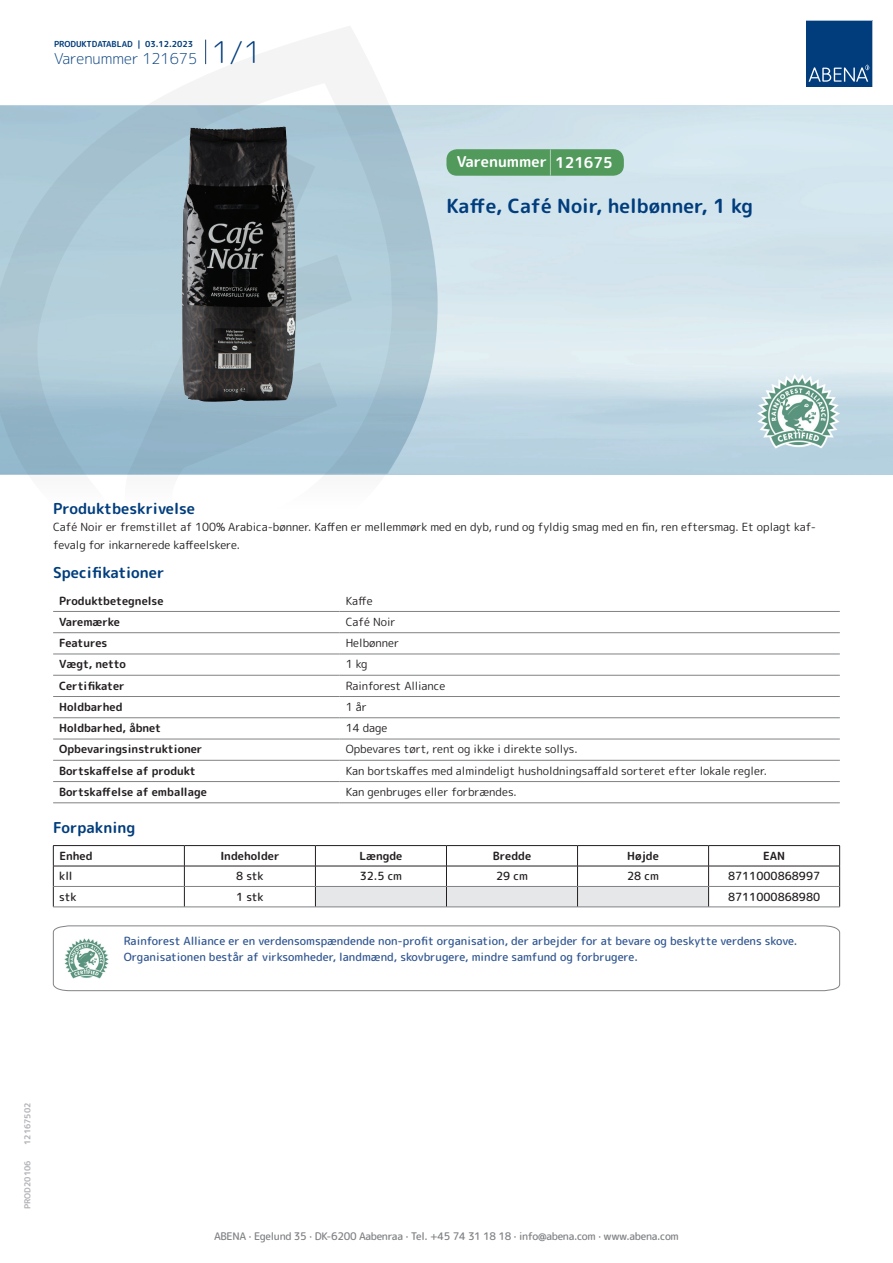
<style>
.page{position:relative;width:893px;height:1263px;background:#fff}
.page>*{position:absolute;margin:0;border:0;box-sizing:border-box;transform-origin:0 0}
.t1{font:700 19.5px "Rounded Mplus 1 c";color:#013d7d}
.t2{font:700 15px "Rounded Mplus 1 c";color:#013d7d}
.t3{font:300 15px "Rounded Mplus 1 c";color:#013d7d}
.t4{font:700 15px "Rounded Mplus 1 c";color:#fff}
.t5{font:11.25px/18px "Rounded Mplus 1 c";color:#231f20}
.t6{font:500 11.25px/16.5px "Rounded Mplus 1 c";color:#305691}
.t7{font:700 11.25px "Rounded Mplus 1 c";color:#231f20}
.t8{font:500 11.25px "Rounded Mplus 1 c";color:#231f20}
.t9{font:500 10.5px "Rounded Mplus 1 c";letter-spacing:-.03em;color:#808285}
.t10{font:700 8.25px "Rounded Mplus 1 c";color:#013d7d}
.t11{font:700 8.25px "Rounded Mplus 1 c";color:#b2b3b7}
.s1{font-size:30px}
.s2{font-size:25.5px}
</style>
<div class="page">
<svg style="left:0;top:26px;width:439px;height:449px"></svg>
<svg style="left:0;top:106px;width:438px;height:368px;background:#93abb6"></svg>
<svg style="left:205px;top:40px;width:1px;height:24px"></svg>
<svg style="left:806px;top:20px;width:67px;height:67px;background:#144b86"></svg>
<img style="left:214px;top:127px;width:69px;height:3px">
<hr style="left:53px;top:611px;width:287px;height:1px;background:#808285">
<hr style="left:340px;top:611px;width:500px;height:1px;background:#808285">
<hr style="left:53px;top:632px;width:287px;height:1px;background:#808285">
<hr style="left:340px;top:632px;width:500px;height:1px;background:#808285">
<hr style="left:53px;top:654px;width:287px;height:1px;background:#808285">
<hr style="left:340px;top:654px;width:500px;height:1px;background:#808285">
<hr style="left:53px;top:675px;width:287px;height:1px;background:#808285">
<hr style="left:340px;top:675px;width:500px;height:1px;background:#808285">
<hr style="left:53px;top:696px;width:287px;height:1px;background:#808285">
<hr style="left:340px;top:696px;width:500px;height:1px;background:#808285">
<hr style="left:53px;top:717px;width:287px;height:1px;background:#808285">
<hr style="left:340px;top:717px;width:500px;height:1px;background:#808285">
<hr style="left:53px;top:739px;width:287px;height:1px;background:#808285">
<hr style="left:340px;top:739px;width:500px;height:1px;background:#808285">
<hr style="left:53px;top:760px;width:287px;height:1px;background:#808285">
<hr style="left:340px;top:760px;width:500px;height:1px;background:#808285">
<hr style="left:53px;top:781px;width:287px;height:1px;background:#808285">
<hr style="left:340px;top:781px;width:500px;height:1px;background:#808285">
<hr style="left:53px;top:802px;width:287px;height:1px;background:#808285">
<hr style="left:340px;top:802px;width:500px;height:1px;background:#808285">
<hr style="left:53px;top:845px;width:131px;height:1px;background:#231f20">
<hr style="left:184px;top:845px;width:131px;height:1px;background:#231f20">
<hr style="left:315px;top:845px;width:131px;height:1px;background:#231f20">
<hr style="left:446px;top:845px;width:131px;height:1px;background:#231f20">
<hr style="left:577px;top:845px;width:132px;height:1px;background:#231f20">
<hr style="left:709px;top:845px;width:131px;height:1px;background:#231f20">
<hr style="left:53px;top:866px;width:131px;height:1px;background:#231f20">
<hr style="left:184px;top:866px;width:131px;height:1px;background:#231f20">
<hr style="left:709px;top:866px;width:131px;height:1px;background:#231f20">
<svg style="left:53px;top:846px;width:1px;height:61px"></svg>
<svg style="left:184px;top:846px;width:1px;height:61px"></svg>
<svg style="left:315px;top:846px;width:394px;height:61px"></svg>
<svg style="left:839px;top:846px;width:1px;height:61px"></svg>
<hr style="left:54px;top:886px;width:130px;height:1px;background:#808285">
<hr style="left:184px;top:886px;width:131px;height:1px;background:#808285">
<hr style="left:315px;top:886px;width:131px;height:1px;background:#808285">
<hr style="left:446px;top:886px;width:131px;height:1px;background:#808285">
<hr style="left:577px;top:886px;width:132px;height:1px;background:#808285">
<hr style="left:709px;top:886px;width:130px;height:1px;background:#808285">
<hr style="left:53px;top:907px;width:131px;height:1px;background:#808285">
<hr style="left:184px;top:907px;width:131px;height:1px;background:#808285">
<hr style="left:315px;top:907px;width:131px;height:1px;background:#808285">
<hr style="left:446px;top:907px;width:131px;height:1px;background:#808285">
<hr style="left:577px;top:907px;width:132px;height:1px;background:#808285">
<hr style="left:709px;top:907px;width:131px;height:1px;background:#808285">
<svg style="left:53px;top:925px;width:787px;height:66px"></svg>
<img style="left:757px;top:375px;width:82px;height:73px">
<div style="left:446px;top:149px;width:178px;height:27px;background:#52995c;border-radius:10px"></div>
<p class="t10" style="left:54px;top:38px;width:141px">PRODUKTDATABLAD | 03.12.2023</p>
<h2 class="t3" style="left:54px;top:48px;width:209px">Varenummer 121675 <span class="s1">1/1</span></h2>
<h2 class="t4" style="left:457px;top:151px;width:157px">Varenummer <span class="s2">|</span> 121675</h2>
<h1 class="t1" style="left:446px;top:192px;width:308px">Kaffe, Café Noir, helbønner, 1 kg</h1>
<h2 class="t2" style="left:53px;top:498px;width:143px">Produktbeskrivelse</h2>
<p class="t5" style="left:53px;top:517px;width:764px">Café Noir er fremstillet af 100% Arabica-bønner. Kaffen er mellemmørk med en dyb, rund og fyldig smag med en fin, ren eftersmag. Et oplagt kaf&shy;fevalg for inkarnerede kaffeelskere.</p>
<h2 class="t2" style="left:53px;top:562px;width:113px">Specifikationer</h2>
<p class="t7" style="left:59px;top:592px;width:106px">Produktbetegnelse</p>
<p class="t5" style="left:346px;top:591px;width:29px">Kaffe</p>
<p class="t7" style="left:59px;top:614px;width:62px">Varemærke</p>
<p class="t5" style="left:346px;top:613px;width:51px">Café Noir</p>
<p class="t7" style="left:59px;top:635px;width:50px">Features</p>
<p class="t5" style="left:346px;top:634px;width:55px">Helbønner</p>
<p class="t7" style="left:59px;top:656px;width:68px">Vægt, netto</p>
<p class="t5" style="left:346px;top:655px;width:23px">1 kg</p>
<p class="t7" style="left:59px;top:678px;width:67px">Certifikater</p>
<p class="t5" style="left:346px;top:676px;width:101px">Rainforest Alliance</p>
<p class="t7" style="left:59px;top:699px;width:65px">Holdbarhed</p>
<p class="t5" style="left:346px;top:698px;width:23px">1 år</p>
<p class="t7" style="left:59px;top:720px;width:104px">Holdbarhed, åbnet</p>
<p class="t5" style="left:346px;top:719px;width:43px">14 dage</p>
<p class="t7" style="left:59px;top:741px;width:145px">Opbevaringsinstruktioner</p>
<p class="t5" style="left:346px;top:740px;width:233px">Opbevares tørt, rent og ikke i direkte sollys.</p>
<p class="t7" style="left:59px;top:763px;width:138px">Bortskaffelse af produkt</p>
<p class="t5" style="left:346px;top:762px;width:423px">Kan bortskaffes med almindeligt husholdningsaffald sorteret efter lokale regler.</p>
<p class="t7" style="left:59px;top:784px;width:149px">Bortskaffelse af emballage</p>
<p class="t5" style="left:346px;top:783px;width:173px">Kan genbruges eller forbrændes.</p>
<h2 class="t2" style="left:53px;top:817px;width:84px">Forpakning</h2>
<p class="t7" style="left:59px;top:848px;width:35px">Enhed</p>
<p class="t7" style="left:220px;top:848px;width:61px">Indeholder</p>
<p class="t7" style="left:359px;top:848px;width:44px">Længde</p>
<p class="t7" style="left:493px;top:848px;width:40px">Bredde</p>
<p class="t7" style="left:627px;top:848px;width:33px">Højde</p>
<p class="t7" style="left:763px;top:848px;width:24px">EAN</p>
<p class="t8" style="left:59px;top:868px;width:15px">kll</p>
<p class="t8" style="left:236px;top:868px;width:29px">8 stk</p>
<p class="t8" style="left:360px;top:868px;width:44px">32.5 cm</p>
<p class="t8" style="left:496px;top:868px;width:33px">29 cm</p>
<p class="t8" style="left:627px;top:868px;width:33px">28 cm</p>
<p class="t8" style="left:728px;top:868px;width:94px">8711000868997</p>
<p class="t8" style="left:59px;top:889px;width:19px">stk</p>
<p class="t8" style="left:236px;top:889px;width:29px">1 stk</p>
<p class="t8" style="left:728px;top:889px;width:94px">8711000868980</p>
<p class="t6" style="left:124px;top:932px;width:675px">Rainforest Alliance er en verdensomspændende non-profit organisation, der arbejder for at bevare og beskytte verdens skove.<br>Organisationen består af virksomheder, landmænd, skovbrugere, mindre samfund og forbrugere.</p>
<p class="t11" style="left:22px;top:1145px;width:44px;rotate:-90deg">12167502</p>
<p class="t11" style="left:22px;top:1209px;width:50px;rotate:-90deg">PROD20106</p>
<p class="t9" style="left:214px;top:1229px;width:466px">ABENA · Egelund 35 · DK-6200 Aabenraa · Tel. +45 74 31 18 18 · info@abena.com · www.abena.com</p>
</div>
